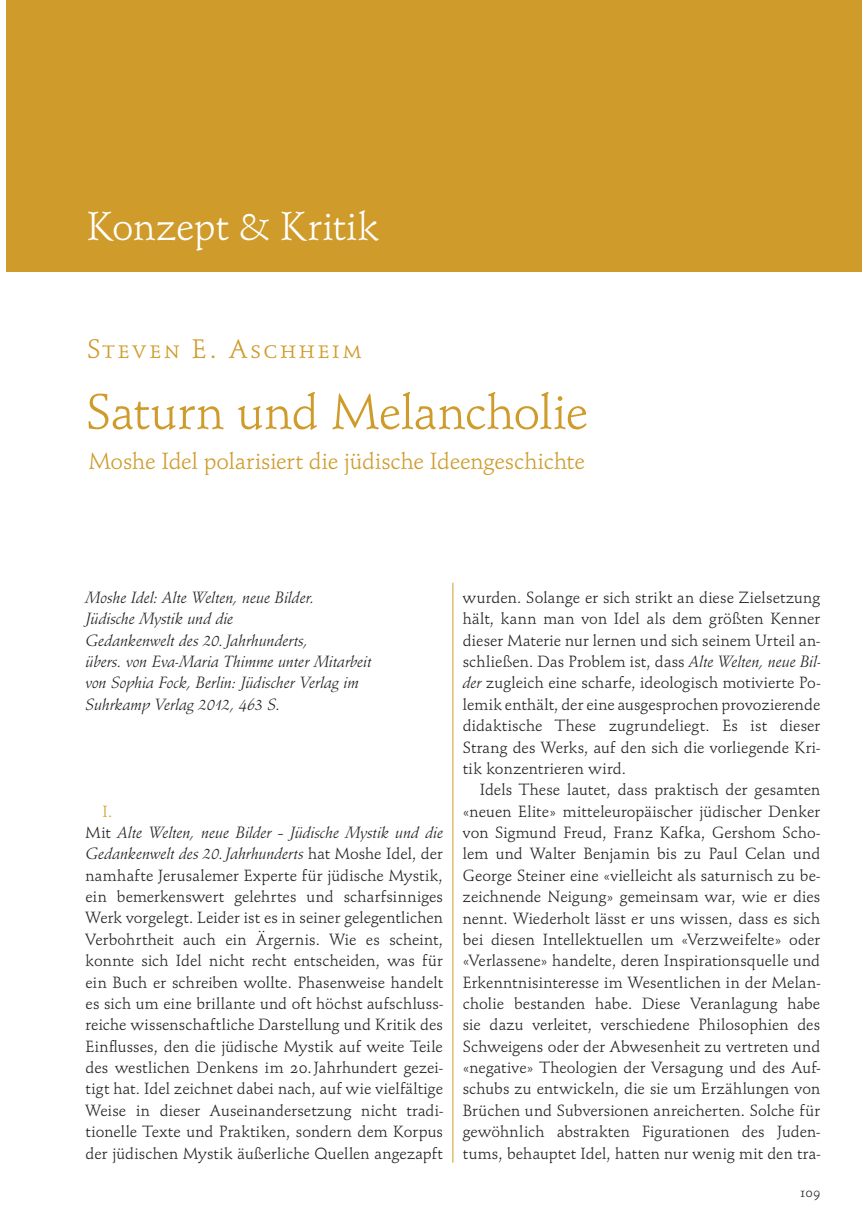
<style>
.page{position:relative;width:862px;height:1229px;background:#fff}
.page>*{position:absolute;margin:0;border:0;box-sizing:border-box;transform-origin:0 0}
.t1{font:52.5px "Schneidler OSF";color:#cf9b2a}
.t2{font:42px "Schneidler OSF";color:#fff}
.t3{font:28px "Schneidler SC";letter-spacing:.11em;color:#cf9b2a}
.t4{font:24.5px "Schneidler OSF";color:#cf9b2a}
.t5{font:16.97px/21.3px "Schneidler OSF";letter-spacing:.01em;color:#231f20;text-align:justify}
.t6{font:16.97px/21.3px "Schneidler Ita";color:#231f20}
.t7{font:16.97px "Schneidler OSF";color:#cf9b2a}
.t8{font:14px "Schneidler OSF";color:#231f20}
.s1{font-family:"Schneidler OSF"}
.s2{font-family:"Schneidler Ita"}
</style>
<div class="page">
<hr style="left:452px;top:582px;width:1px;height:580px;background:#cf9b2a">
<div style="left:6px;top:0;width:855px;height:272px;background:#cf9b2a"></div>
<h2 class="t2" style="left:87px;top:210px;width:293px">Konzept &amp; Kritik</h2>
<h3 class="t3" style="left:87px;top:332px;width:276px">Steven E. Aschheim</h3>
<h1 class="t1" style="left:86px;top:391px;width:503px">Saturn und Melancholie</h1>
<h3 class="t4" style="left:89px;top:451px;width:497px">Moshe Idel polarisiert die jüdische Ideengeschichte</h3>
<p class="t6" style="left:86px;top:588px;width:287px">Moshe Idel: Alte Welten, neue Bilder.<br>Jüdische Mystik und die<br>Gedankenwelt des 20. Jahrhunderts,<br>übers. von Eva-Maria Thimme unter Mitarbeit von Sophia Fock, Berlin: Jüdischer Verlag im Suhrkamp Verlag 2012, 463 S.</p>
<p class="t7" style="left:102px;top:804px;width:11px">I.</p>
<p class="t6" style="left:86px;top:823px;width:359px"><span class="s1">Mit</span> Alte Welten, neue Bilder – Jüdische Mystik und die<br>Gedankenwelt des 20. Jahrhunderts <span class="s1">hat Moshe Idel, der</span></p>
<p class="t5" style="left:86px;top:865px;width:359px">namhafte Jerusalemer Experte für jüdische Mystik, ein bemerkenswert gelehrtes und scharfsinniges Werk vorgelegt. Leider ist es in seiner gelegentlichen Verbohrtheit auch ein Ärgernis. Wie es scheint, konnte sich Idel nicht recht entscheiden, was für ein Buch er schreiben wollte. Phasenweise handelt es sich um eine brillante und oft höchst aufschluss&shy;reiche wissenschaftliche Darstellung und Kritik des Einflusses, den die jüdische Mystik auf weite Teile des westlichen Denkens im 20. Jahrhundert gezei&shy;tigt hat. Idel zeichnet dabei nach, auf wie vielfältige Weise in dieser Auseinandersetzung nicht tradi&shy;tionelle Texte und Praktiken, sondern dem Korpus der jüdischen Mystik äußerliche Quellen angezapft</p>
<p class="t5" style="left:463px;top:588px;width:359px">wurden. Solange er sich strikt an diese Zielsetzung hält, kann man von Idel als dem größten Kenner dieser Materie nur lernen und sich seinem Urteil an&shy;schließen. Das Problem ist, dass <span class="s2">Alte Welten, neue Bil&shy;der</span> zugleich eine scharfe, ideo logisch motivierte Po&shy;lemik enthält, der eine aus gesprochen provozierende didaktische These zugrundeliegt. Es ist dieser Strang des Werks, auf den sich die vorliegende Kri&shy;tik konzentrieren wird.</p>
<p class="t5" style="left:463px;top:780px;width:359px;text-indent:17px">Idels These lautet, dass praktisch der gesamten «neuen Elite» mitteleuropäischer jüdischer Denker von Sigmund Freud, Franz Kafka, Gershom Scho&shy;lem und Walter Benjamin bis zu Paul Celan und George Steiner eine «vielleicht als saturnisch zu be&shy;zeichnende Neigung» gemeinsam war, wie er dies nennt. Wiederholt lässt er uns wissen, dass es sich bei diesen Intellektuellen um «Verzweifelte» oder «Verlassene» handelte, deren Inspirationsquelle und Erkenntnisinteresse im Wesentlichen in der Melan&shy;cholie bestanden habe. Diese Veranlagung habe sie dazu verleitet, verschiedene Philosophien des Schweigens oder der Abwesenheit zu vertreten und «negative» Theologien der Versagung und des Auf&shy;schubs zu entwickeln, die sie um Erzählungen von Brüchen und Subversionen anreicherten. Solche für gewöhnlich abstrakten Figurationen des Juden&shy;tums, behauptet Idel, hatten nur wenig mit den tra-</p>
<p class="t8" style="left:798px;top:1186px;width:23px">109</p>
</div>
